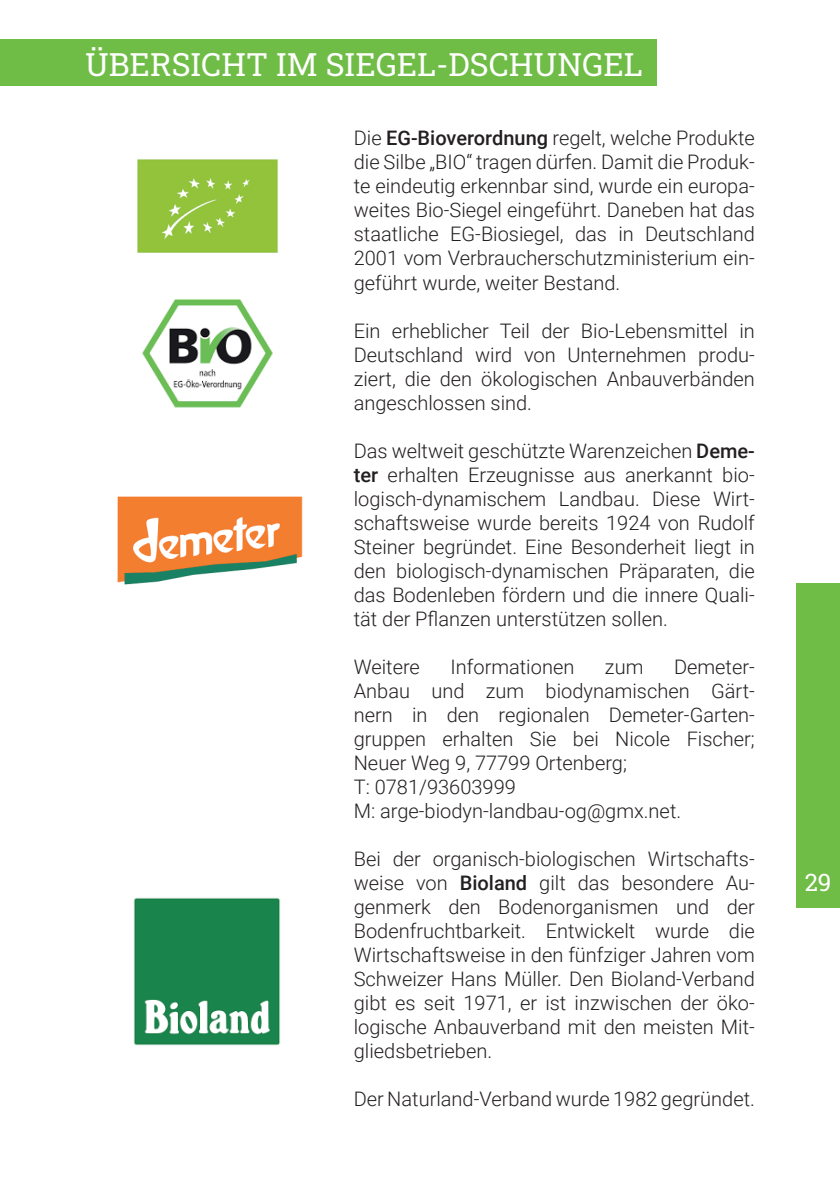
<style>
.page{position:relative;width:840px;height:1191px;background:#fff}
.page>*{position:absolute;margin:0;border:0;box-sizing:border-box;transform-origin:0 0}
.t1{font:32px "Roboto Slab";color:#fff}
.t2{font:24px "Roboto Slab";color:#fff}
.t3{font:300 20px/24px "Roboto";color:#231f20;text-align:justify}
.s1{font-weight:500}
</style>
<div class="page">
<div style="left:795px;top:584px;width:44px;height:323px;background:#6fbd46"></div>
<div style="left:0;top:40px;width:655px;height:46px;background:#6fbd46"></div>
<img style="left:137px;top:159px;width:141px;height:94px">
<img style="left:142px;top:299px;width:131px;height:109px">
<img style="left:117px;top:496px;width:186px;height:89px">
<img style="left:133px;top:897px;width:147px;height:149px">
<h1 class="t1" style="left:85px;top:51px;width:558px">ÜBERSICHT IM SIEGEL-DSCHUNGEL</h1>
<p class="t3" style="left:353px;top:128px;width:402px">Die <span class="s1">EG-Bioverordnung</span> regelt, welche Produkte die Silbe „BIO“ tragen dürfen. Damit die Produk&shy;te eindeutig erkennbar sind, wurde ein europa&shy;weites Bio-Siegel eingeführt. Daneben hat das staatliche EG-Biosiegel, das in Deutschland 2001 vom Verbraucherschutzministerium ein&shy;geführt wurde, weiter Bestand.</p>
<p class="t3" style="left:353px;top:318px;width:402px">Ein erheblicher Teil der Bio-Lebensmittel in Deutschland wird von Unternehmen produ&shy;ziert, die den ökologischen Anbauverbänden angeschlossen sind.</p>
<p class="t3" style="left:353px;top:440px;width:402px">Das weltweit geschützte Warenzeichen <span class="s1">Deme&shy;ter</span> erhalten Erzeugnisse aus anerkannt bio&shy;logisch-dynamischem Landbau. Diese Wirt&shy;schaftsweise wurde bereits 1924 von Rudolf Steiner begründet. Eine Besonderheit liegt in den biologisch-dynamischen Präparaten, die das Bodenleben fördern und die innere Quali&shy;tät der Planzen unterstützen sollen.</p>
<p class="t3" style="left:353px;top:656px;width:68px">Weitere</p>
<p class="t3" style="left:450px;top:656px;width:125px">Informationen</p>
<p class="t3" style="left:604px;top:656px;width:40px">zum</p>
<p class="t3" style="left:353px;top:656px;width:402px;text-align:left;text-indent:320px">Demeter-<br>Anbau und zum biodynamischen Gärt&shy;nern in den regionalen Demeter-Garten&shy;gruppen erhalten Sie bei Nicole Fischer;<br>Neuer Weg 9, 77799 Ortenberg;<br>T: 0781/93603999<br>M: arge-biodyn-landbau-og@gmx.net.</p>
<p class="t3" style="left:353px;top:846px;width:402px">Bei der organisch-biologischen Wirtschafts&shy;weise von <span class="s1">Bioland</span> gilt das besondere Au&shy;genmerk den Bodenorganismen und der Bodenfruchtbarkeit. Entwickelt wurde die Wirtschaftsweise in den fünfziger Jahren vom Schweizer Hans Müller. Den Bioland-Verband gibt es seit 1971, er ist inzwischen der öko&shy;logische Anbauverband mit den meisten Mit&shy;gliedsbetrieben.</p>
<p class="t3" style="left:353px;top:1086px;width:402px">Der Naturland-Verband wurde 1982 gegründet.</p>
<p class="t2" style="left:804px;top:872px;width:28px">29</p>
</div>
